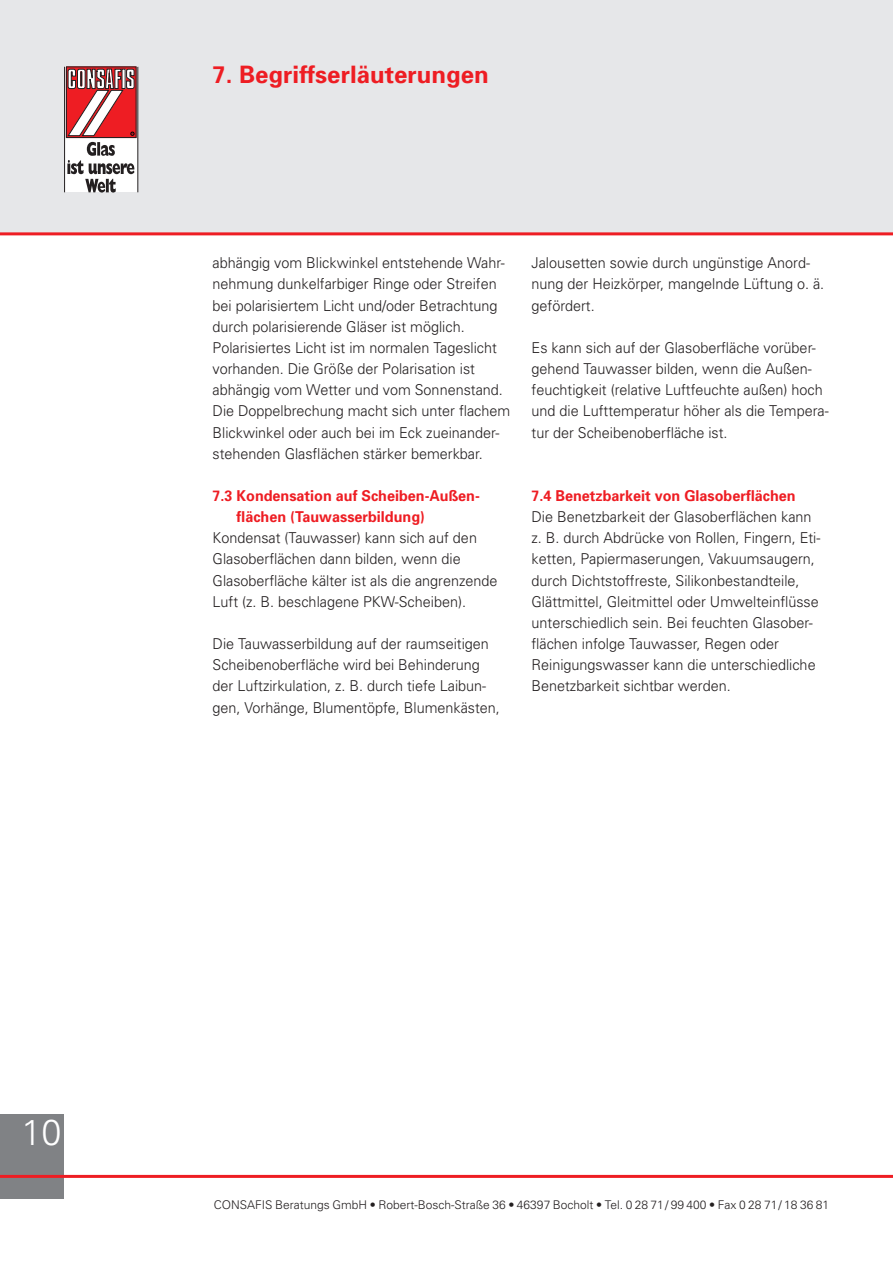
<style>
.page{position:relative;width:893px;height:1263px;background:#fff}
.page>*{position:absolute;margin:0;border:0;box-sizing:border-box;transform-origin:0 0}
.t1{font:300 36px "Univers";color:#fff}
.t2{font:700 24px "Univers";color:#ee1d23}
.t3{font:300 15px/21.1px "Univers";color:#231f20;scale:.96 1}
.t4{font:700 15px/21.1px "Univers";color:#ee1d23;scale:.96 1}
.t5{font:300 12px "Univers";color:#231f20}
</style>
<div class="page">
<div style="left:0;top:1114px;width:64px;height:85px;background:#808285"></div>
<div style="left:0;top:0;width:893px;height:234px;background:#e6e7e9"></div>
<hr style="left:0;top:232px;width:893px;height:3px;background:#ee1d23">
<hr style="left:0;top:1175px;width:893px;height:3px;background:#ee1d23">
<div style="left:65px;top:67px;width:72px;height:125px;background:linear-gradient(to right,#fff,#fff)"></div>
<div style="left:66px;top:67px;width:70px;height:71px;border:1px solid #231f20"></div>
<hr style="left:138px;top:67px;width:1px;height:125px;background:#231f20">
<hr style="left:64px;top:67px;width:1px;height:125px;background:#231f20">
<svg style="left:67px;top:142px;width:68px;height:51px;background:#c2c1c1"></svg>
<svg style="left:68px;top:69px;width:66px;height:67px;background:#cd676a"></svg>
<h2 class="t2" style="left:213px;top:60px;width:278px">7. Begriffserläuterungen</h2>
<p class="t3" style="left:213px;top:252px;width:312px">abhängig vom Blickwinkel entstehende Wahr&shy;nehmung dunkelfarbiger Ringe oder Streifen bei polarisiertem Licht und/oder Betrachtung durch polarisierende Gläser ist möglich.<br>Polarisiertes Licht ist im normalen Tageslicht vorhanden. Die Größe der Polarisation ist abhängig vom Wetter und vom Sonnenstand.<br>Die Doppelbrechung macht sich unter flachem Blickwinkel oder auch bei im Eck zueinander&shy;stehenden Glasflächen stärker bemerkbar.</p>
<p class="t4" style="left:237px;top:485px;width:254px;text-indent:-24px">7.3 Kondensation auf Scheiben-Außen&shy;flächen (Tauwasserbildung)</p>
<p class="t3" style="left:213px;top:527px;width:298px">Kondensat (Tauwasser) kann sich auf den Glasoberflächen dann bilden, wenn die Glasoberfläche kälter ist als die angrenzende Luft (z. B. beschlagene PKW-Scheiben).</p>
<p class="t3" style="left:213px;top:633px;width:301px">Die Tauwasserbildung auf der raumseitigen Scheibenoberfläche wird bei Behinderung der Luftzirkulation, z. B. durch tiefe Laibun&shy;gen, Vorhänge, Blumentöpfe, Blumenkästen,</p>
<p class="t3" style="left:532px;top:252px;width:306px">Jalousetten sowie durch ungünstige Anord&shy;nung der Heizkörper, mangelnde Lüftung o. ä. gefördert.</p>
<p class="t3" style="left:532px;top:337px;width:311px">Es kann sich auf der Glasoberfläche vorüber&shy;gehend Tauwasser bilden, wenn die Außen&shy;feuchtigkeit (relative Luftfeuchte außen) hoch und die Lufttemperatur höher als die Tempera&shy;tur der Scheibenoberfläche ist.</p>
<p class="t4" style="left:532px;top:485px;width:277px">7.4 Benetzbarkeit von Glasoberflächen</p>
<p class="t3" style="left:532px;top:506px;width:302px">Die Benetzbarkeit der Glasoberflächen kann z. B. durch Abdrücke von Rollen, Fingern, Eti&shy;ketten, Papiermaserungen, Vakuumsaugern, durch Dichtstoffreste, Silikonbestandteile, Glättmittel, Gleitmittel oder Umwelteinflüsse unterschiedlich sein. Bei feuchten Glasober&shy;flächen infolge Tauwasser, Regen oder Reinigungswasser kann die unterschiedliche Benetzbarkeit sichtbar werden.</p>
<h1 class="t1" style="left:22px;top:1111px;width:42px">10</h1>
<p class="t5" style="left:214px;top:1197px;width:617px">CONSAFIS Beratungs GmbH • Robert-Bosch-Straße 36 • 46397 Bocholt • Tel. 0 28 71/ 99 400 • Fax 0 28 71/ 18 36 81</p>
</div>
